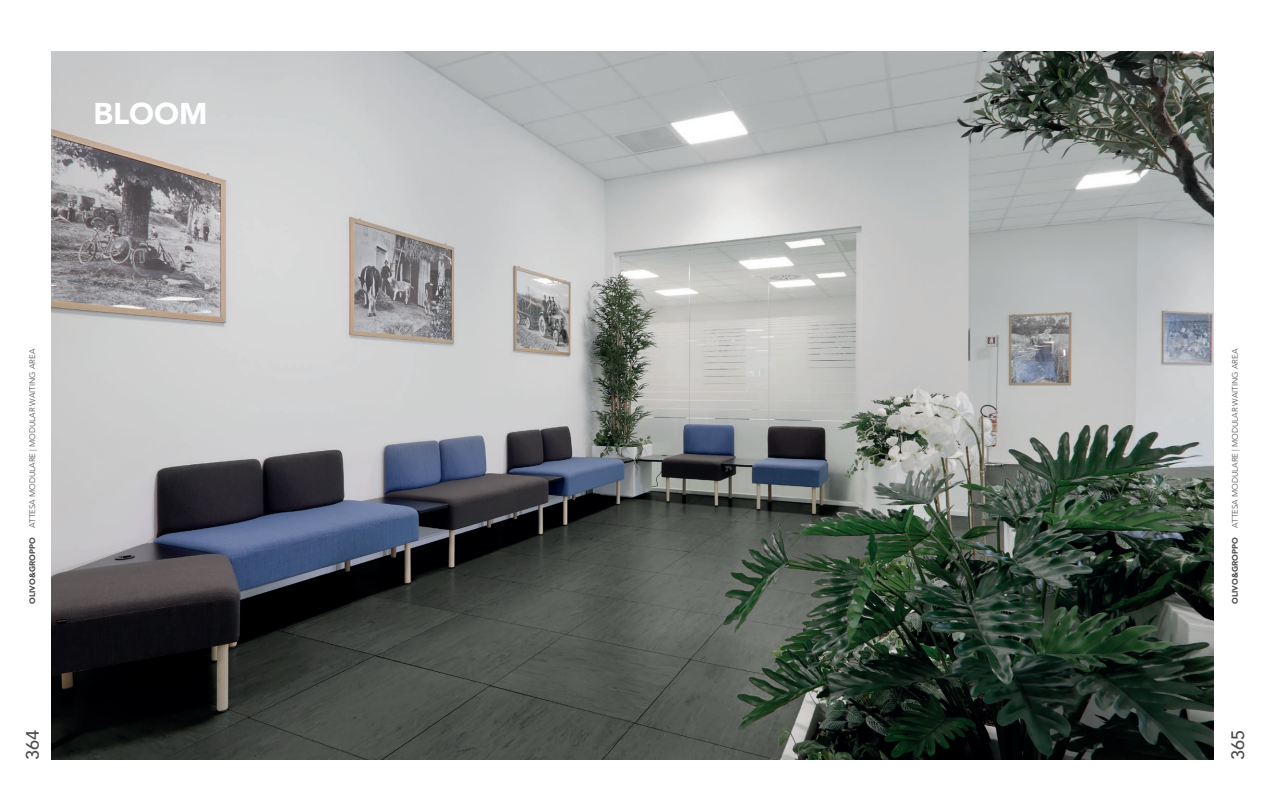
<style>
.page{position:relative;width:1265px;height:811px;background:#fff}
.page>*{position:absolute;margin:0;border:0;box-sizing:border-box;transform-origin:0 0}
.t1{font:900 30px "Avenir";color:#fff}
.t2{font:500 18px "Avenir";color:#4b4c4d}
.t3{font:300 8px "Avenir";color:#4b4c4d}
.s1{font-weight:900}
</style>
<div class="page">
<img style="left:51px;top:51px;width:1162px;height:709px">
<h1 class="t1" style="left:94px;top:87px;width:115px">BLOOM</h1>
<p class="t3" style="left:28px;top:604px;width:257px;rotate:-90deg"><span class="s1">OLIVO&amp;GROPPO</span> ATTESA MODULARE | MODULAR WAITING AREA</p>
<p class="t3" style="left:1230px;top:604px;width:257px;rotate:-90deg"><span class="s1">OLIVO&amp;GROPPO</span> ATTESA MODULARE | MODULAR WAITING AREA</p>
<h2 class="t2" style="left:17px;top:760px;width:32px;rotate:-90deg">364</h2>
<h2 class="t2" style="left:1222px;top:760px;width:32px;rotate:-90deg">365</h2>
</div>
